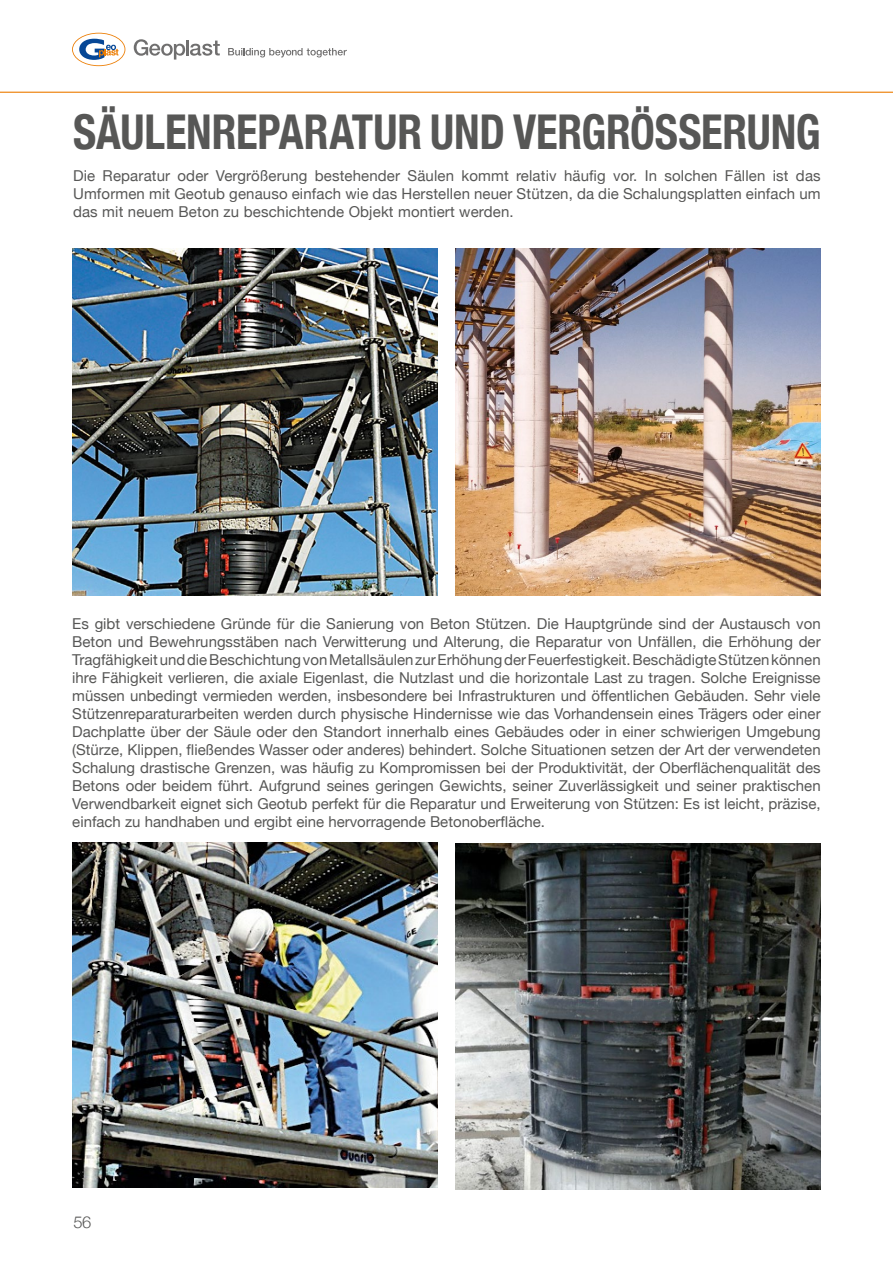
<style>
.page{position:relative;width:893px;height:1263px;background:#fff}
.page>*{position:absolute;margin:0;border:0;box-sizing:border-box;transform-origin:0 0}
.t1{font:700 condensed 48px "Helvetica Neue";letter-spacing:-.005em;color:#575756;scale:.93 1}
.t2{font:300 16.5px "Helvetica Neue";color:#575756}
.t3{font:15px/18px "Helvetica Neue";color:#575756;text-align:justify}
</style>
<div class="page">
<img style="left:72px;top:842px;width:366px;height:345px">
<img style="left:455px;top:843px;width:366px;height:347px">
<img style="left:72px;top:249px;width:366px;height:346px">
<img style="left:455px;top:249px;width:366px;height:346px">
<hr style="left:0;top:92px;width:893px;height:1px;background:#ec7c01">
<svg style="left:72px;top:33px;width:53px;height:33px"></svg>
<svg style="left:134px;top:39px;width:86px;height:21px"></svg>
<svg style="left:228px;top:48px;width:119px;height:9px"></svg>
<h1 class="t1" style="left:73px;top:93px;width:805px">SÄULENREPARATUR UND VERGRÖSSERUNG</h1>
<p class="t3" style="left:73px;top:168px;width:749px">Die Reparatur oder Vergrößerung bestehender Säulen kommt relativ häufig vor. In solchen Fällen ist das Umformen mit Geotub genauso einfach wie das Herstellen neuer Stützen, da die Schalungsplatten einfach um das mit neuem Beton zu beschichtende Objekt montiert werden.</p>
<p class="t3" style="left:72px;top:615px;width:750px">Es gibt verschiedene Gründe für die Sanierung von Beton Stützen. Die Hauptgründe sind der Austausch von Beton und Bewehrungsstäben nach Verwitterung und Alterung, die Reparatur von Unfällen, die Erhöhung der Tragfähigkeit und die Beschichtung von Metallsäulen zur Erhöhung der Feuerfestigkeit. Beschädigte Stützen können ihre Fähigkeit verlieren, die axiale Eigenlast, die Nutzlast und die horizontale Last zu tragen. Solche Ereignisse müssen unbedingt vermieden werden, insbesondere bei Infrastrukturen und öffentlichen Gebäuden. Sehr viele Stützenreparaturarbeiten werden durch physische Hindernisse wie das Vorhandensein eines Trägers oder einer Dachplatte über der Säule oder den Standort innerhalb eines Gebäudes oder in einer schwierigen Umgebung (Stürze, Klippen, fließendes Wasser oder anderes) behindert. Solche Situationen setzen der Art der verwendeten Schalung drastische Grenzen, was häufig zu Kompromissen bei der Produktivität, der Oberflächenqualität des Betons oder beidem führt. Aufgrund seines geringen Gewichts, seiner Zuverlässigkeit und seiner praktischen Verwendbarkeit eignet sich Geotub perfekt für die Reparatur und Erweiterung von Stützen: Es ist leicht, präzise, einfach zu handhaben und ergibt eine hervorragende Betonoberfläche.</p>
<p class="t2" style="left:73px;top:1209px;width:19px">56</p>
</div>
